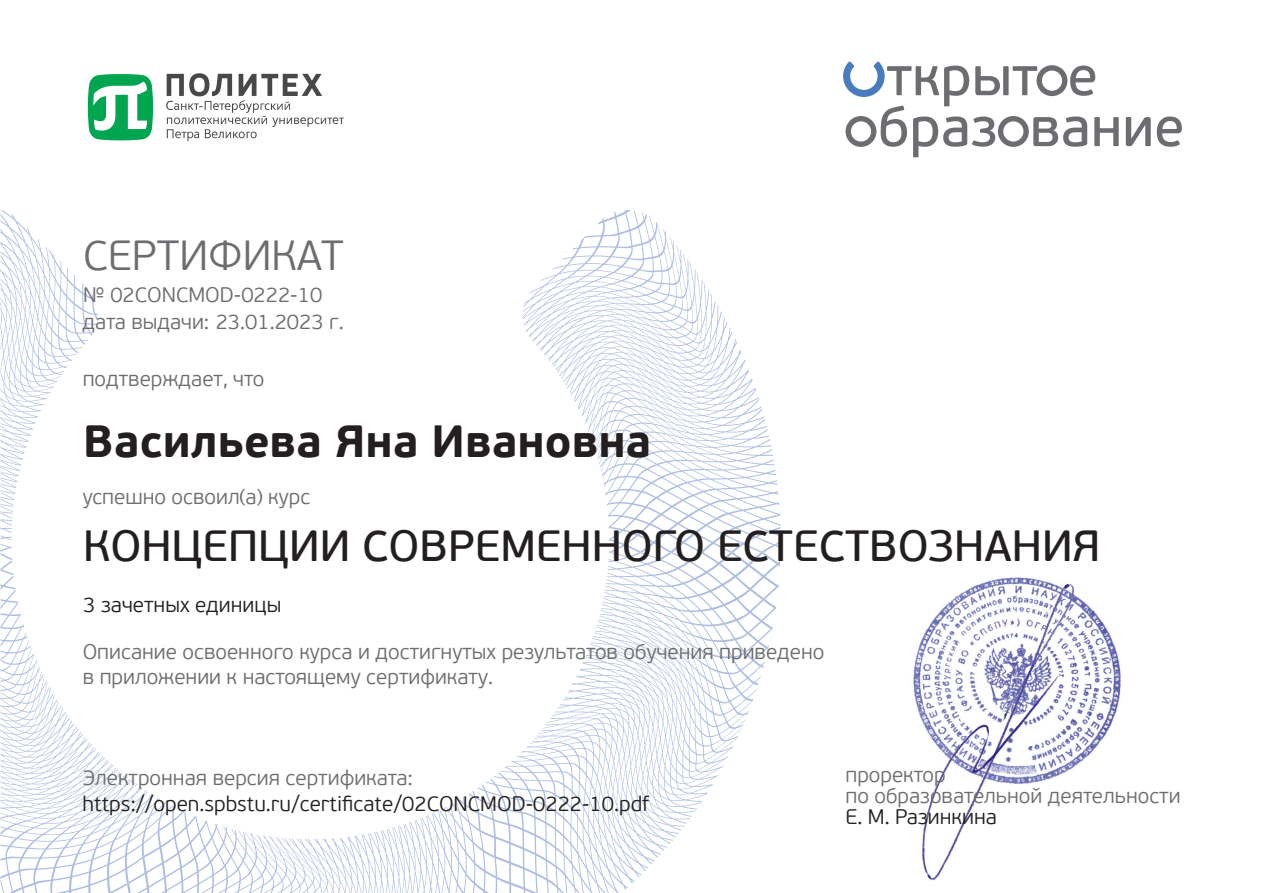
<style>
.page{position:relative;width:1263px;height:893px;background:#fff}
.page>*{position:absolute;margin:0;border:0;box-sizing:border-box;transform-origin:0 0}
.t1{font:700 45px "PF Beau Sans Pro";color:#231f20}
.t2{font:43.5px "PF Beau Sans Pro Bbook";color:#231f20}
.t3{font:300 42px "PF Beau Sans Pro";color:#6c6d70}
.t4{font:300 21px/25.2px "PF Beau Sans Pro";color:#6c6d70}
.t5{font:300 21px "PF Beau Sans Pro";color:#231f20}
</style>
<div class="page">
<svg style="left:524px;top:210px;width:245px;height:342px"></svg>
<svg style="left:0;top:210px;width:98px;height:342px"></svg>
<svg style="left:0;top:553px;width:160px;height:340px"></svg>
<svg style="left:127px;top:799px;width:336px;height:94px"></svg>
<svg style="left:463px;top:552px;width:317px;height:341px"></svg>
<svg style="left:490px;top:666px;width:274px;height:227px"></svg>
<svg style="left:843px;top:62px;width:276px;height:95px"></svg>
<svg style="left:1126px;top:117px;width:25px;height:29px"></svg>
<svg style="left:1157px;top:116px;width:25px;height:31px"></svg>
<svg style="left:166px;top:73px;width:178px;height:68px"></svg>
<svg style="left:88px;top:74px;width:65px;height:66px"></svg>
<img style="left:913px;top:577px;width:208px;height:304px">
<h3 class="t3" style="left:83px;top:231px;width:262px">СЕРТИФИКАТ</h3>
<p class="t4" style="left:83px;top:282px;width:240px">№ 02CONCMOD-0222-10</p>
<p class="t4" style="left:82px;top:310px;width:263px">дата выдачи: 23.01.2023 г.</p>
<p class="t4" style="left:83px;top:366px;width:183px">подтверждает, что</p>
<h1 class="t1" style="left:83px;top:413px;width:570px">Васильева Яна Ивановна</h1>
<p class="t4" style="left:83px;top:485px;width:229px">успешно освоил(а) курс</p>
<h2 class="t2" style="left:83px;top:521px;width:1019px">КОНЦЕПЦИИ СОВРЕМЕННОГО ЕСТЕСТВОЗНАНИЯ</h2>
<p class="t5" style="left:83px;top:593px;width:199px">3 зачетных единицы</p>
<p class="t4" style="left:83px;top:639px;width:743px">Описание освоенного курса и достигнутых результатов обучения приведено в приложении к настоящему сертификату.</p>
<p class="t4" style="left:83px;top:766px;width:332px">Электронная версия сертификата:</p>
<p class="t5" style="left:82px;top:792px;width:568px">https://open.spbstu.ru/certificate/02CONCMOD-0222-10.pdf</p>
<p class="t4" style="left:845px;top:764px;width:337px;line-height:21px">проректор<br>по образовательной деятельности</p>
<p class="t5" style="left:845px;top:805px;width:153px">Е. М. Разинкина</p>
</div>
